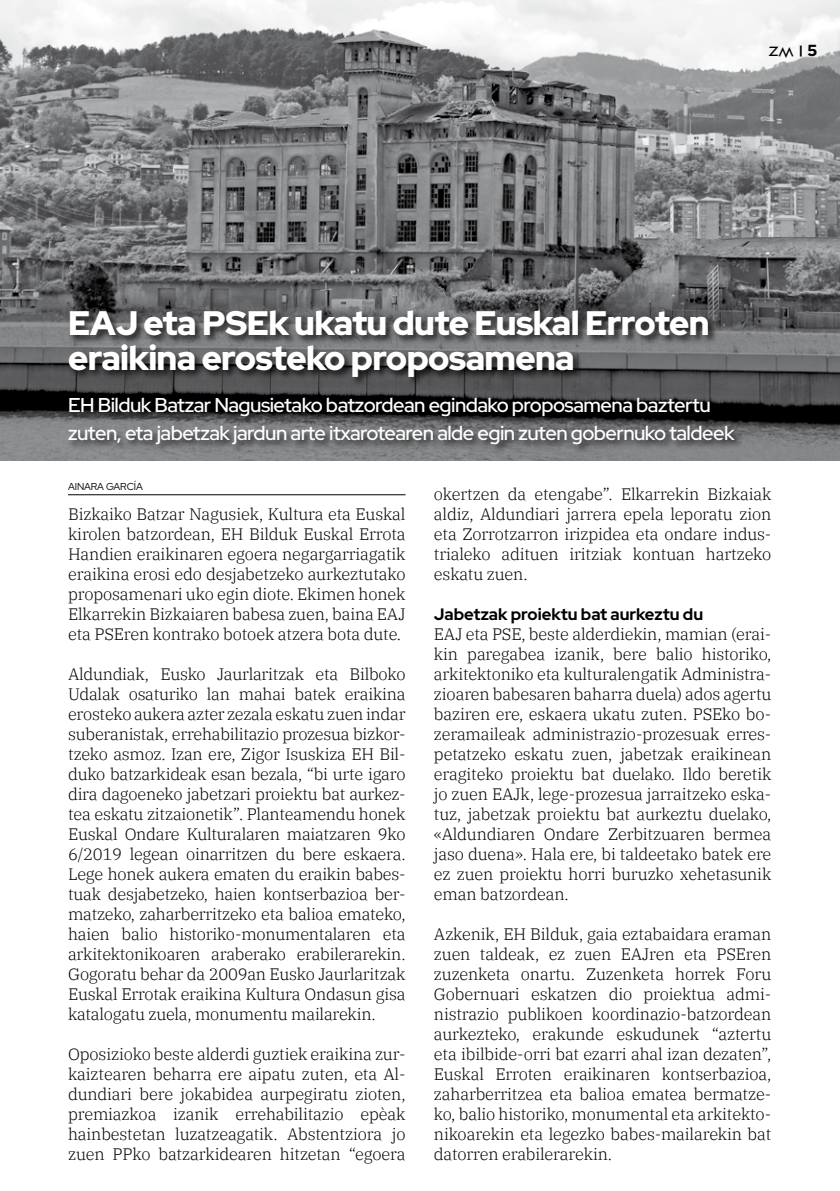
<style>
.page{position:relative;width:840px;height:1191px;background:#fff}
.page>*{position:absolute;margin:0;border:0;box-sizing:border-box;transform-origin:0 0}
.t1{font:900 34px/35px "Red Hat Display";letter-spacing:-.02em;color:#fff}
.t2{font:600 20px/28px "Red Hat Display";letter-spacing:-.025em;color:#fff}
.t3{font:300 16.4px/20px "IBM Plex Serif";letter-spacing:-.01em;color:#000;text-align:justify}
.t4{font:700 16.4px "Red Hat Display";color:#000}
.t5{font:300 16px "Variex";color:#000}
.t6{font:10px "Red Hat Display";letter-spacing:-.01em;color:#000}
.s1{font-family:"Red Hat Display";font-weight:900}
</style>
<div class="page">
<img style="left:0;top:0;width:839px;height:460px">
<hr style="left:68px;top:494px;width:337px;height:1px;background:#000">
<div style="left:67px;top:309px;width:650px;height:78px;background:#000;opacity:.75"></div>
<div style="left:67px;top:396px;width:676px;height:58px;background:#000;opacity:.75"></div>
<p class="t5" style="left:767px;top:39px;width:51px">ZM <sup>|</sup> <span class="s1">5</span></p>
<h1 class="t1" style="left:68px;top:305px;width:642px">EAJ eta PSEk ukatu dute Euskal Erroten eraikina erosteko proposamena</h1>
<p class="t2" style="left:68px;top:390px;width:667px">EH Bilduk Batzar Nagusietako batzordean egindako proposamena baztertu zuten, eta jabetzak jardun arte itxarotearen alde egin zuten gobernuko taldeek</p>
<p class="t6" style="left:68px;top:480px;width:76px">AINARA GARCÍA</p>
<p class="t3" style="left:68px;top:503px;width:339px">Bizkaiko Batzar Nagusiek, Kultura eta Euskal kirolen batzordean, EH Bilduk Euskal Errota Handien eraikinaren egoera negargarriagatik eraikina erosi edo desjabetzeko aurkeztutako proposamenari uko egin diote. Ekimen honek Elkarrekin Bizkaiaren babesa zuen, baina EAJ eta PSEren kontrako botoek atzera bota dute.</p>
<p class="t3" style="left:68px;top:663px;width:339px">Aldundiak, Eusko Jaurlaritzak eta Bilboko Udalak osaturiko lan mahai batek eraikina erosteko aukera azter zezala eskatu zuen indar suberanistak, errehabilitazio prozesua bizkor&shy;tzeko asmoz. Izan ere, Zigor Isuskiza EH Bil&shy;duko batzarkideak esan bezala, “bi urte igaro dira dagoeneko jabetzari proiektu bat aurkez&shy;tea eskatu zitzaionetik”. Planteamendu honek Euskal Ondare Kulturalaren maiatzaren 9ko 6/2019 legean oinarritzen du bere eskaera.<br>Lege honek aukera ematen du eraikin babes&shy;tuak desjabetzeko, haien kontserbazioa ber&shy;matzeko, zaharberritzeko eta balioa emateko, haien balio historiko-monumentalaren eta arkitektonikoaren araberako erabilerarekin.<br>Gogoratu behar da 2009an Eusko Jaurlaritzak Euskal Errotak eraikina Kultura Ondasun gisa katalogatu zuela, monumentu mailarekin.</p>
<p class="t3" style="left:68px;top:1043px;width:339px">Oposizioko beste alderdi guztiek eraikina zur&shy;kaiztearen beharra ere aipatu zuten, eta Al&shy;dundiari bere jokabidea aurpegiratu zioten, premiazkoa izanik errehabilitazio epèak hainbestetan luzatzeagatik. Abstentziora jo zuen PPko batzarkidearen hitzetan “egoera</p>
<p class="t3" style="left:433px;top:483px;width:339px">okertzen da etengabe”. Elkarrekin Bizkaiak aldiz, Aldundiari jarrera epela leporatu zion eta Zorrotzarron irizpidea eta ondare indus&shy;trialeko adituen iritziak kontuan hartzeko eskatu zuen.</p>
<p class="t4" style="left:433px;top:603px;width:270px">Jabetzak proiektu bat aurkeztu du</p>
<p class="t3" style="left:433px;top:623px;width:339px">EAJ eta PSE, beste alderdiekin, mamian (erai&shy;kin paregabea izanik, bere balio historiko, arkitektoniko eta kulturalengatik Administra&shy;zioaren babesaren baharra duela) ados agertu baziren ere, eskaera ukatu zuten. PSEko bo&shy;zeramaileak administrazio-prozesuak erres&shy;petatzeko eskatu zuen, jabetzak eraikinean eragiteko proiektu bat duelako. Ildo beretik jo zuen EAJk, lege-prozesua jarraitzeko eska&shy;tuz, jabetzak proiektu bat aurkeztu duelako, «Aldundiaren Ondare Zerbitzuaren bermea jaso duena». Hala ere, bi taldeetako batek ere ez zuen proiektu horri buruzko xehetasunik eman batzordean.</p>
<p class="t3" style="left:433px;top:923px;width:339px">Azkenik, EH Bilduk, gaia eztabaidara eraman zuen taldeak, ez zuen EAJren eta PSEren zuzenketa onartu. Zuzenketa horrek Foru Gobernuari eskatzen dio proiektua admi&shy;nistrazio publikoen koordinazio-batzordean aurkezteko, erakunde eskudunek “aztertu eta ibilbide-orri bat ezarri ahal izan dezaten”, Euskal Erroten eraikinaren kontserbazioa, zaharberritzea eta balioa ematea bermatze&shy;ko, balio historiko, monumental eta arkitekto&shy;nikoarekin eta legezko babes-mailarekin bat datorren erabilerarekin.</p>
</div>
